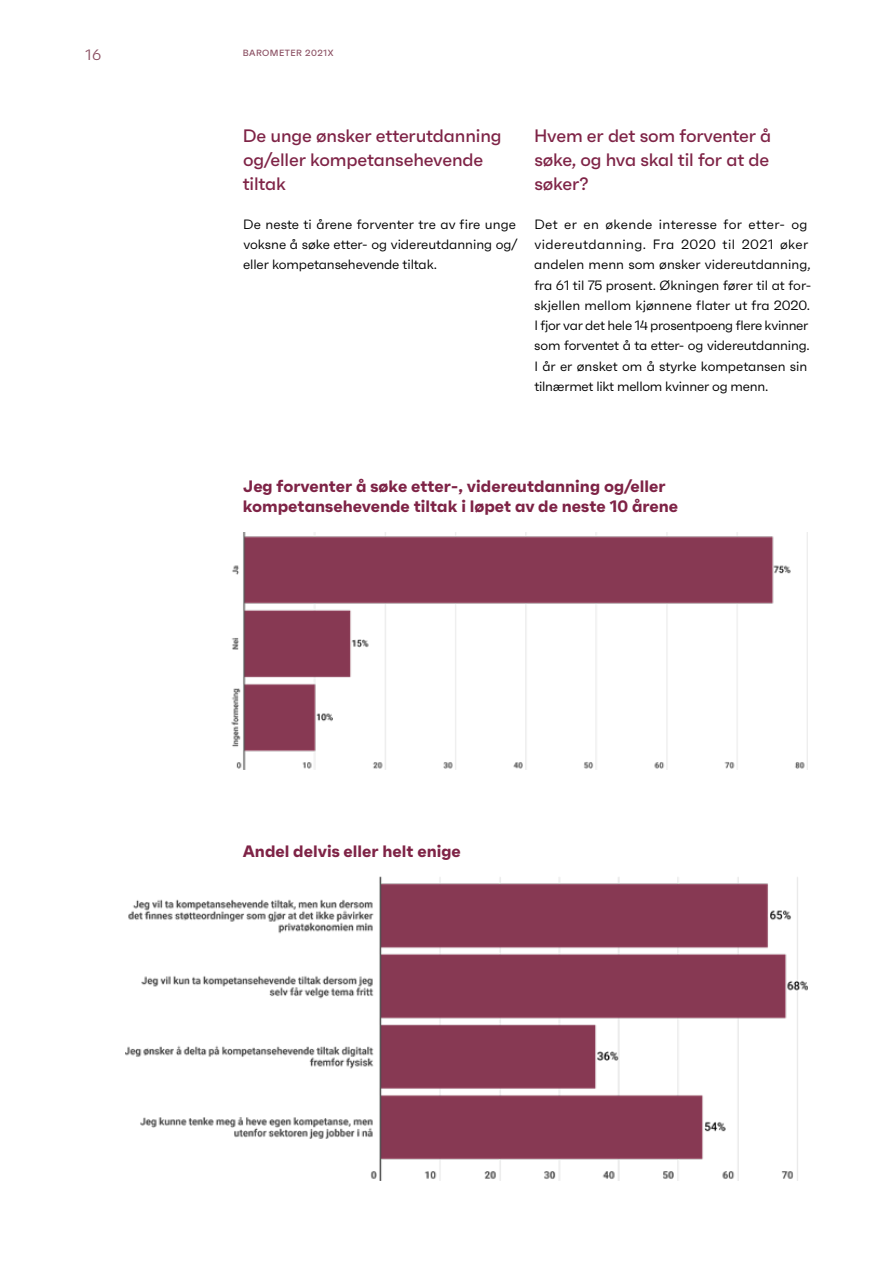
<style>
.page{position:relative;width:893px;height:1263px;background:#fff}
.page>*{position:absolute;margin:0;border:0;box-sizing:border-box;transform-origin:0 0}
.t1{font:500 18px/24px "Faktum";letter-spacing:-.01em;color:#7e2346}
.t2{font:700 16.5px/20.2px "Faktum";color:#7e2346}
.t3{font:15px "Faktum";color:#8a4e61}
.t4{font:13.5px/20.2px "Faktum";letter-spacing:-.005em;color:#000;text-align:justify}
.t5{font:500 9px "Faktum";letter-spacing:.05em;color:#8a4e61}
</style>
<div class="page">
<img style="left:231px;top:533px;width:577px;height:236px">
<img style="left:125px;top:876px;width:683px;height:305px">
<p class="t3" style="left:85px;top:46px;width:17px">16</p>
<p class="t5" style="left:243px;top:47px;width:92px">BAROMETER 2021X</p>
<h1 class="t1" style="left:243px;top:124px;width:260px">De unge ønsker etterutdanning og/eller kompetansehevende tiltak</h1>
<p class="t4" style="left:243px;top:214px;width:276px">De neste ti årene forventer tre av fire unge voksne å søke etter- og videreutdanning og/ eller kompetansehevende tiltak.</p>
<h1 class="t1" style="left:534px;top:124px;width:239px">Hvem er det som forventer å søke, og hva skal til for at de søker?</h1>
<p class="t4" style="left:534px;top:214px;width:279px;text-align:left">Det er en økende interesse for etter- og videreutdanning. Fra 2020 til 2021 øker andelen menn som ønsker videreutdanning, fra 61 til 75 prosent. Økningen fører til at for&shy;skjellen mellom kjønnene flater ut fra 2020.<br>I fjor var det hele 14 prosentpoeng flere kvinner som forventet å ta etter- og videreutdanning.<br>I år er ønsket om å styrke kompetansen sin tilnærmet likt mellom kvinner og menn.</p>
<p class="t2" style="left:243px;top:476px;width:437px">Jeg forventer å søke etter-, videreutdanning og/eller kompetansehevende tiltak i løpet av de neste 10 årene</p>
<p class="t2" style="left:243px;top:840px;width:220px">Andel delvis eller helt enige</p>
</div>
